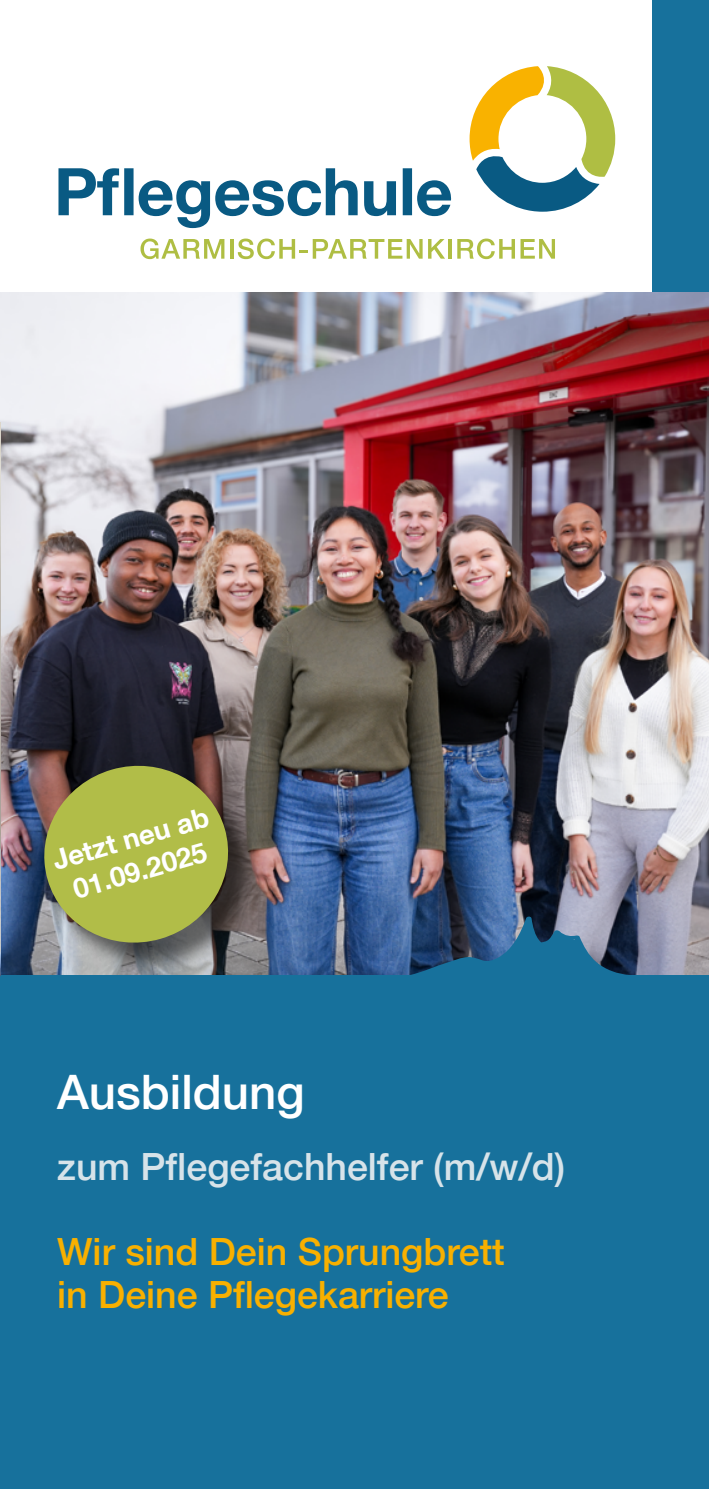
<style>
.page{position:relative;width:709px;height:1489px;background:#fff}
.page>*{position:absolute;margin:0;border:0;box-sizing:border-box;transform-origin:0 0}
.t1{font:500 47.5px "Helvetica Neue LT";color:#fff}
.t2{font:500 37.5px/42.5px "Helvetica Neue LT";color:#f8b000}
.t3{font:500 37.5px "Helvetica Neue LT";color:#d7e3e9}
.t4{font:700 27.5px/33px "Helvetica Neue LT";color:#fff;text-align:center}
</style>
<div class="page">
<div style="left:652px;top:0;width:57px;height:292px;background:#17719c"></div>
<img style="left:1px;top:292px;width:708px;height:683px">
<div style="left:0;top:975px;width:709px;height:513px;background:#17719c"></div>
<svg style="left:0;top:916px;width:661px;height:60px;background:#3c6188"></svg>
<svg style="left:469px;top:66px;width:146px;height:146px"></svg>
<svg style="left:140px;top:238px;width:84px;height:21px"></svg>
<hr style="left:230px;top:239px;width:3px;height:20px;background:#afbe43">
<svg style="left:238px;top:238px;width:184px;height:21px"></svg>
<svg style="left:428px;top:239px;width:17px;height:20px"></svg>
<hr style="left:448px;top:239px;width:4px;height:20px;background:#afbe43">
<svg style="left:457px;top:238px;width:98px;height:21px"></svg>
<svg style="left:58px;top:168px;width:393px;height:60px"></svg>
<div style="left:48px;top:769px;width:212px;height:204px;background:#000;opacity:.5"></div>
<svg style="left:34px;top:755px;width:204px;height:197px;background:#91954d"></svg>
<img style="left:0;top:422px;width:1px;height:553px">
<p class="t4" style="left:49px;top:844px;width:162px;rotate:-16deg">Jetzt neu ab<br>01.09.2025</p>
<p class="t1" style="left:57px;top:1064px;width:249px">Ausbildung</p>
<p class="t3" style="left:57px;top:1144px;width:509px">zum Pflegefachhelfer (m/w/d)</p>
<p class="t2" style="left:57px;top:1230px;width:449px">Wir sind Dein Sprungbrett in Deine Pflegekarriere</p>
</div>
